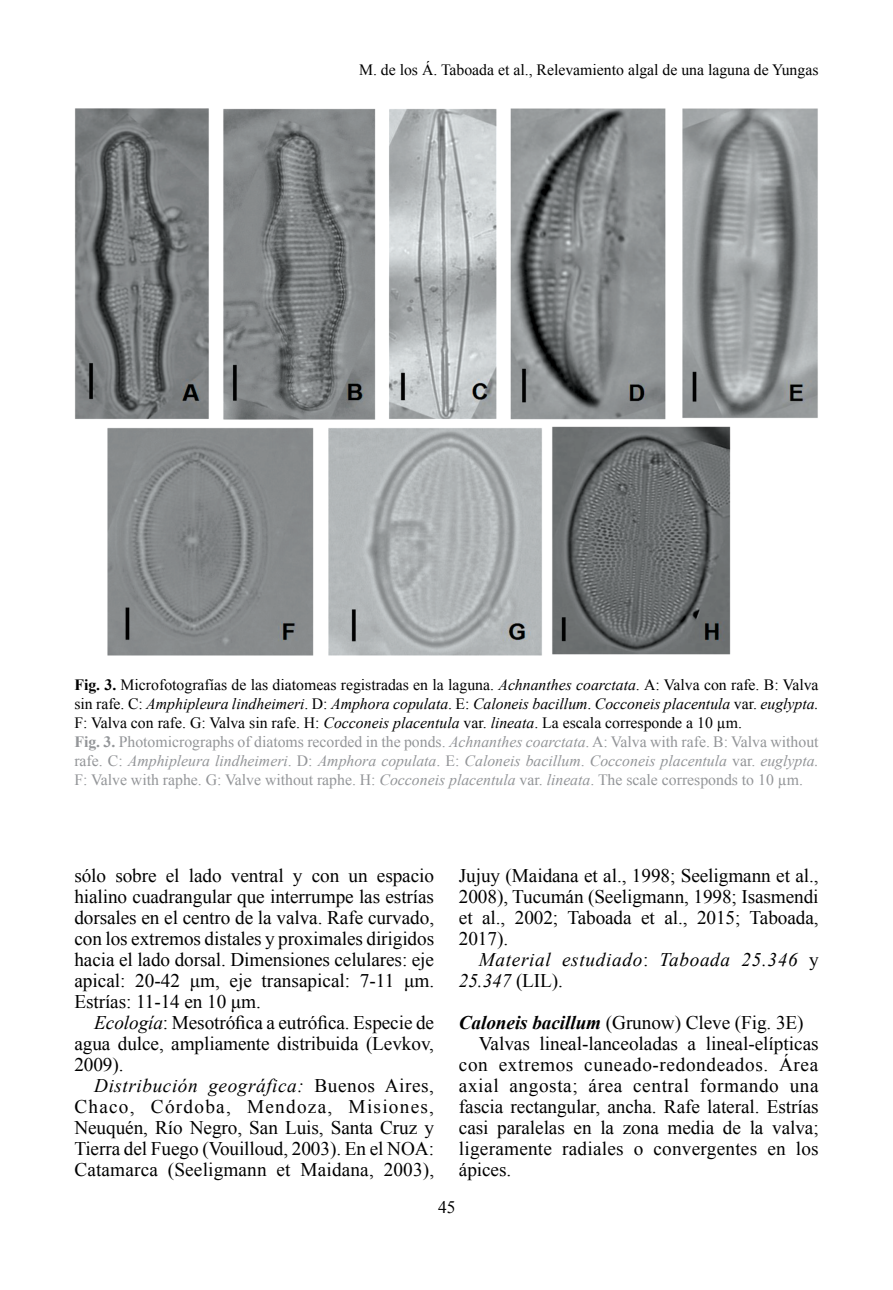
<style>
.page{position:relative;width:893px;height:1290px;background:#fff}
.page>*{position:absolute;margin:0;border:0;box-sizing:border-box;transform-origin:0 0}
.t1{font:19.25px/21px "Times New Roman";letter-spacing:-.005em;color:#000;text-align:justify}
.t2{font:19.25px "Times New Roman";letter-spacing:.03em;color:#000}
.t3{font:italic 19.25px/21px "Times New Roman";letter-spacing:.035em;color:#000}
.t4{font:17.5px "Times New Roman";color:#000}
.t5{font:15.75px/18.9px "Times New Roman";color:#939598}
.t6{font:15.75px "Times New Roman";color:#000}
.s1{font-weight:700;color:#000}
.s2{color:#000}
.s3{font-style:italic;color:#000}
.s4{font-weight:700}
.s5{font-style:italic}
.s6{font-style:normal}
.s7{font-weight:700;font-style:italic}
</style>
<div class="page">
<img style="left:75px;top:108px;width:743px;height:548px">
<p class="t6" style="left:359px;top:60px;width:461px">M. de los Á. Taboada et al., Relevamiento algal de una laguna de Yungas</p>
<p class="t5" style="left:74px;top:675px;width:746px"><span class="s1">Fig. 3.</span> <span class="s2">Microfotografías de las diatomeas registradas en la laguna.</span> <span class="s3">Achnanthes coarctata</span><span class="s2">. A: Valva con rafe. B: Valva sin rafe. C:</span> <span class="s3">Amphipleura lindheimeri</span><span class="s2">. D:</span> <span class="s3">Amphora copulata</span><span class="s2">. E:</span> <span class="s3">Caloneis bacillum</span><span class="s2">.</span> <span class="s3">Cocconeis placentula</span> <span class="s2">var.</span> <span class="s3">euglypta.<br></span><span class="s2">F: Valva con rafe. G: Valva sin rafe. H:</span> <span class="s3">Cocconeis placentula</span> <span class="s2">var.</span> <span class="s3">lineata</span><span class="s2">. La escala corresponde a 10 µm.<br></span><span class="s4">Fig. 3.</span> Photomicrographs of diatoms recorded in the ponds. <span class="s5">Achnanthes coarctata</span>. A: Valva with rafe. B: Valva without rafe. C: <span class="s5">Amphipleura lindheimeri</span>. D: <span class="s5">Amphora copulata</span>. E: <span class="s5">Caloneis bacillum</span>. <span class="s5">Cocconeis placentula</span> var. <span class="s5">euglypta.<br></span>F: Valve with raphe. G: Valve without raphe. H: <span class="s5">Cocconeis placentula</span> var. <span class="s5">lineata</span>. The scale corresponds to 10 µm.</p>
<p class="t1" style="left:74px;top:865px;width:361px">sólo sobre el lado ventral y con un espacio hialino cuadrangular que interrumpe las estrías dorsales en el centro de la valva. Rafe curvado, con los extremos distales y proximales dirigidos hacia el lado dorsal. Dimensiones celulares: eje apical: 20-42 μm, eje transapical: 7-11 μm.<br>Estrías: 11-14 en 10 μm.</p>
<p class="t1" style="left:74px;top:1012px;width:361px;text-indent:20px"><span class="s5">Ecología</span>: Mesotrófica a eutrófica. Especie de agua dulce, ampliamente distribuida (Levkov, 2009).</p>
<p class="t1" style="left:74px;top:1075px;width:361px;text-indent:20px"><span class="s5">Distribución geográfica:</span> Buenos Aires, Chaco, Córdoba, Mendoza, Misiones, Neuquén, Río Negro, San Luis, Santa Cruz y Tierra del Fuego (Vouilloud, 2003). En el NOA:<br>Catamarca (Seeligmann et Maidana, 2003),</p>
<p class="t1" style="left:459px;top:865px;width:361px">Jujuy (Maidana et al., 1998; Seeligmann et al., 2008), Tucumán (Seeligmann, 1998; Isasmendi et al., 2002; Taboada et al., 2015; Taboada, 2017).</p>
<p class="t3" style="left:459px;top:949px;width:361px;text-indent:20px">Material estudiado<span class="s6">:</span> Taboada 25.346 <span class="s6">y<br></span>25.347 <span class="s6">(LIL).</span></p>
<p class="t1" style="left:459px;top:1012px;width:346px"><span class="s7">Caloneis bacillum</span> (Grunow) Cleve (Fig. 3E)</p>
<p class="t1" style="left:479px;top:1033px;width:341px">Valvas lineal-lanceoladas a lineal-elípticas</p>
<p class="t2" style="left:459px;top:1052px;width:361px">con extremos cuneado-redondeados. Área</p>
<p class="t2" style="left:459px;top:1073px;width:361px">axial angosta; área central formando una</p>
<p class="t1" style="left:459px;top:1096px;width:361px">fascia rectangular, ancha. Rafe lateral. Estrías</p>
<p class="t1" style="left:459px;top:1117px;width:361px">casi paralelas en la zona media de la valva;</p>
<p class="t1" style="left:459px;top:1138px;width:361px">ligeramente radiales o convergentes en los</p>
<p class="t1" style="left:459px;top:1159px;width:54px">ápices.</p>
<p class="t4" style="left:438px;top:1195px;width:19px">45</p>
</div>
